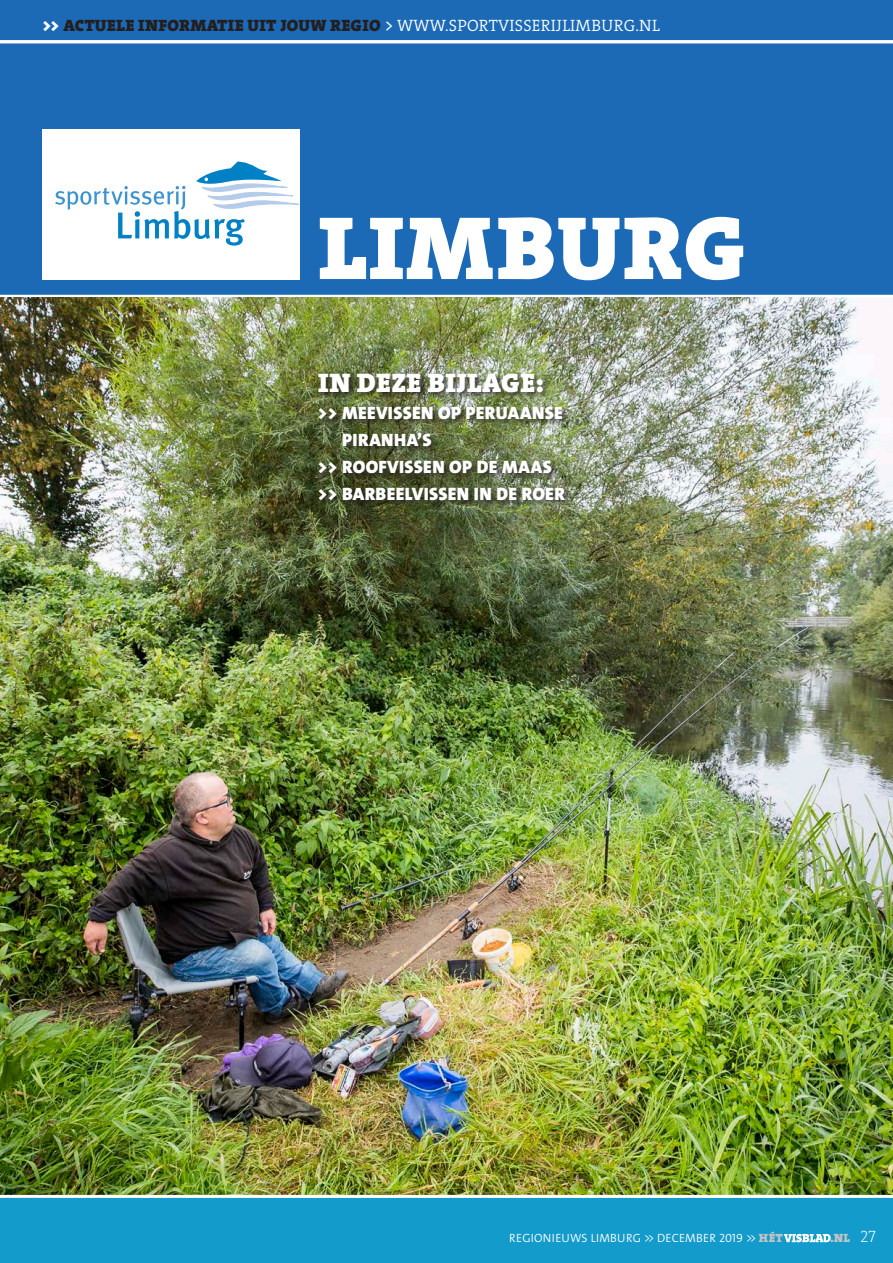
<style>
.page{position:relative;width:893px;height:1263px;background:#fff}
.page>*{position:absolute;margin:0;border:0;box-sizing:border-box;transform-origin:0 0}
.t1{font:90.6px "The Serif HP9 Blk";letter-spacing:.015em;color:#fff}
.t2{font:27px "The Serif HP9 Blk";letter-spacing:.015em;color:#fff}
.t3{font:900 18px "The Sans Os F";letter-spacing:.02em;color:#fff}
.t4{font:16.5px "The Serif HP9 Blk";letter-spacing:.015em;color:#231f20}
.t5{font:300 12px "The Sans Os F";letter-spacing:.02em;color:#fff}
.t6{font:12px "The Serif HP9 Blk";color:#c2c3c3}
.s1{color:#fff}
.s2{font-family:"The Serif HP5 Plain";color:#fff}
.s3{font-family:"The Serif HP4 Se Lig";color:#fff}
.s4{font-family:"The Serif HP9 Blk";font-weight:400;color:#c2c3c3}
.s5{font-family:"The Serif HP2 Ex Lig";font-size:16.5px;color:#fff}
</style>
<div class="page">
<div style="left:0;top:0;width:893px;height:295px;background:#1c6ab5"></div>
<div style="left:0;top:1198px;width:893px;height:65px;background:#139bcb"></div>
<div style="left:43px;top:129px;width:257px;height:150px;background:#fff"></div>
<svg style="left:55px;top:162px;width:244px;height:84px"></svg>
<img style="left:0;top:298px;width:893px;height:897px">
<svg style="left:784px;top:1234px;width:47px;height:8px"></svg>
<hr style="left:0;top:40px;width:893px;height:3px;background:#fff">
<div style="left:317px;top:371px;width:255px;height:137px;background:#231f20;opacity:.75"></div>
<p class="t4" style="left:43px;top:15px;width:619px"><span class="s1">&gt;&gt;</span> ACTUELE INFORMATIE UIT JOUW REGIO <span class="s2">&gt;</span> <span class="s3">WWW.SPORTVISSERIJLIMBURG.NL</span></p>
<h1 class="t1" style="left:318px;top:187px;width:428px">LIMBURG</h1>
<h2 class="t2" style="left:318px;top:364px;width:227px">IN DEZE BIJLAGE:</h2>
<p class="t3" style="left:318px;top:401px;width:246px">&gt;&gt; MEEVISSEN OP PERUAANSE</p>
<p class="t3" style="left:342px;top:428px;width:91px">PIRANHA’S</p>
<p class="t3" style="left:318px;top:455px;width:235px">&gt;&gt; ROOFVISSEN OP DE MAAS</p>
<p class="t3" style="left:318px;top:482px;width:249px">&gt;&gt; BARBEELVISSEN IN DE ROER</p>
<p class="t5" style="left:509px;top:1230px;width:275px">REGIONIEUWS LIMBURG &gt;&gt; DECEMBER 2019 &gt;&gt; <span class="s4">HÉT</span></p>
<p class="t6" style="left:830px;top:1230px;width:47px">.NL <span class="s5">27</span></p>
</div>
